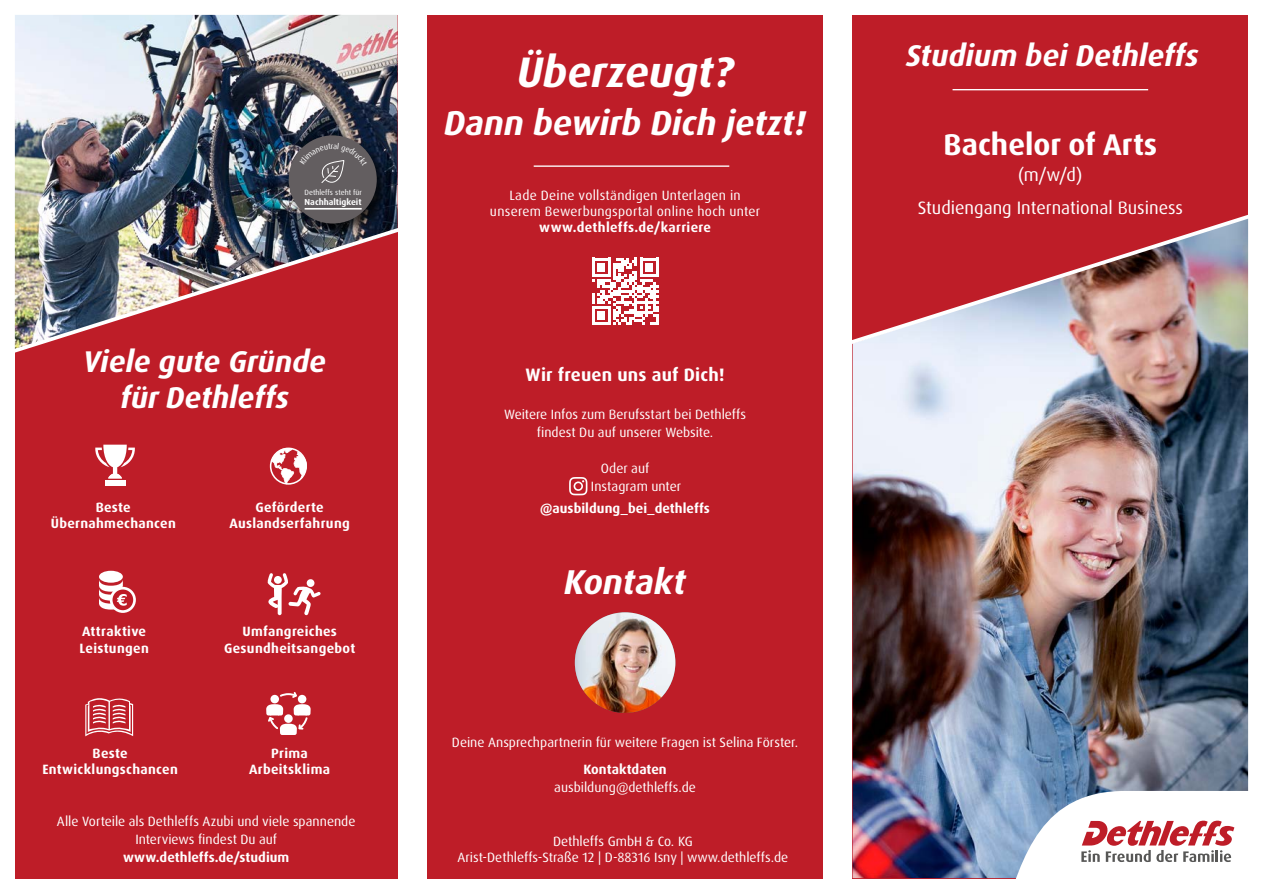
<style>
.page{position:relative;width:1263px;height:893px;background:#fff}
.page>*{position:absolute;margin:0;border:0;box-sizing:border-box;transform-origin:0 0}
.t1{font:italic 700 42.75px "Dax Pro";color:#fff}
.t2{font:italic 700 34.5px "Dax Pro";color:#fff}
.t3{font:italic 700 30px/36px "Dax Pro";color:#fff;text-align:center}
.t4{font:700 30px "Dax Pro";color:#fff}
.t5{font:18px/33px "Dax Pro";color:#fff;text-align:center}
.t6{font:700 18px "Dax Pro";letter-spacing:.01em;color:#fff}
.t7{font:13.5px/18px "Dax Pro";color:#fff;text-align:center}
.t8{font:700 13.5px/16.2px "Dax Pro";letter-spacing:.02em;color:#fff;text-align:center}
.t9{font:13.5px/16.2px "Dax Pro";letter-spacing:.02em;color:#fff;text-align:center}
.t10{font:700 8.7px "Dax OT";color:#fff}
.t11{font:7.5px "Dax OT";color:#fff}
</style>
<div class="page">
<div style="left:15px;top:15px;width:383px;height:863px;background:#be1d28"></div>
<img style="left:15px;top:15px;width:383px;height:181px">
<div style="left:853px;top:15px;width:395px;height:863px;background:#be1d28"></div>
<img style="left:853px;top:349px;width:395px;height:529px">
<img style="left:852px;top:210px;width:397px;height:139px">
<hr style="left:952px;top:89px;width:196px;height:1px;background:#fff">
<svg style="left:1000px;top:791px;width:248px;height:88px;background:#ddd3da"></svg>
<img style="left:14px;top:196px;width:384px;height:157px">
<div style="left:427px;top:15px;width:396px;height:863px;background:#be1d28"></div>
<svg style="left:569px;top:477px;width:18px;height:18px"></svg>
<hr style="left:534px;top:165px;width:195px;height:2px;background:#fff">
<svg style="left:592px;top:258px;width:66px;height:67px"></svg>
<svg style="left:266px;top:692px;width:45px;height:43px"></svg>
<div style="left:99px;top:571px;width:24px;height:12px;background:#fff;border-radius:50%"></div>
<svg style="left:110px;top:587px;width:26px;height:26px"></svg>
<div style="left:113px;top:589px;width:20px;height:21px;background:#be1a26;border-radius:50%"></div>
<svg style="left:99px;top:580px;width:28px;height:30px"></svg>
<svg style="left:267px;top:573px;width:54px;height:42px"></svg>
<svg style="left:95px;top:445px;width:40px;height:33px"></svg>
<div style="left:105px;top:480px;width:20px;height:6px;background:#fff"></div>
<svg style="left:85px;top:698px;width:48px;height:38px"></svg>
<svg style="left:270px;top:447px;width:37px;height:38px"></svg>
<div style="left:286px;top:132px;width:106px;height:106px;background:#000;opacity:.75"></div>
<div style="left:289px;top:135px;width:88px;height:89px;background:#635e60;border-radius:50%"></div>
<hr style="left:305px;top:208px;width:56px;height:1px;background:#fff">
<img style="left:575px;top:612px;width:100px;height:101px;border-radius:50px">
<svg style="left:300px;top:143px;width:67px;height:40px"></svg>
<p class="t11" style="left:305px;top:187px;width:59px">Dethleffs steht für</p>
<p class="t10" style="left:305px;top:196px;width:58px">Nachhaltigkeit</p>
<h3 class="t3" style="left:83px;top:344px;width:244px">Viele gute Gründe für Dethleffs</h3>
<p class="t8" style="left:51px;top:499px;width:127px">Beste<br>Übernahmechancen</p>
<p class="t8" style="left:229px;top:499px;width:122px">Geförderte<br>Auslandserfahrung</p>
<p class="t8" style="left:79px;top:624px;width:71px;text-align:left">Attraktive<br>Leistungen</p>
<p class="t8" style="left:224px;top:624px;width:133px">Umfangreiches<br>Gesundheitsangebot</p>
<p class="t8" style="left:42px;top:745px;width:137px">Beste<br>Entwicklungschancen</p>
<p class="t8" style="left:249px;top:745px;width:83px">Prima<br>Arbeitsklima</p>
<p class="t7" style="left:57px;top:812px;width:300px">Alle Vorteile als Dethleffs Azubi und viele spannende<br>Interviews findest Du auf</p>
<p class="t8" style="left:123px;top:849px;width:168px">www.dethleffs.de/studium</p>
<h1 class="t1" style="left:517px;top:44px;width:218px">Überzeugt?</h1>
<h2 class="t2" style="left:444px;top:101px;width:363px">Dann bewirb Dich jetzt!</h2>
<p class="t9" style="left:490px;top:187px;width:272px">Lade Deine vollständigen Unterlagen in unserem Bewerbungsportal online hoch unter</p>
<p class="t8" style="left:539px;top:220px;width:173px">www.dethleffs.de/karriere</p>
<h3 class="t6" style="left:526px;top:363px;width:200px">Wir freuen uns auf Dich!</h3>
<p class="t7" style="left:504px;top:405px;width:244px">Weitere Infos zum Berufsstart bei Dethleffs findest Du auf unserer Website.</p>
<p class="t7" style="left:591px;top:459px;width:92px;text-align:left;text-indent:10px">Oder auf<br>Instagram unter</p>
<p class="t8" style="left:540px;top:501px;width:171px">@ausbildung_bei_dethleffs</p>
<h2 class="t2" style="left:564px;top:559px;width:123px">Kontakt</h2>
<p class="t7" style="left:452px;top:733px;width:348px">Deine Ansprechpartnerin für weitere Fragen ist Selina Förster.</p>
<p class="t8" style="left:583px;top:761px;width:85px">Kontaktdaten</p>
<p class="t7" style="left:554px;top:778px;width:143px">ausbildung@dethleffs.de</p>
<p class="t7" style="left:458px;top:833px;width:332px;line-height:16.2px">Dethleffs GmbH &amp; Co. KG<br>Arist-Dethleffs-Straße 12 | D-88316 Isny | www.dethleffs.de</p>
<h3 class="t3" style="left:906px;top:38px;width:294px">Studium bei Dethleffs</h3>
<h3 class="t4" style="left:943px;top:126px;width:215px">Bachelor of Arts</h3>
<h3 class="t5" style="left:918px;top:158px;width:267px">(m/w/d)<br>Studiengang International Business</h3>
</div>
